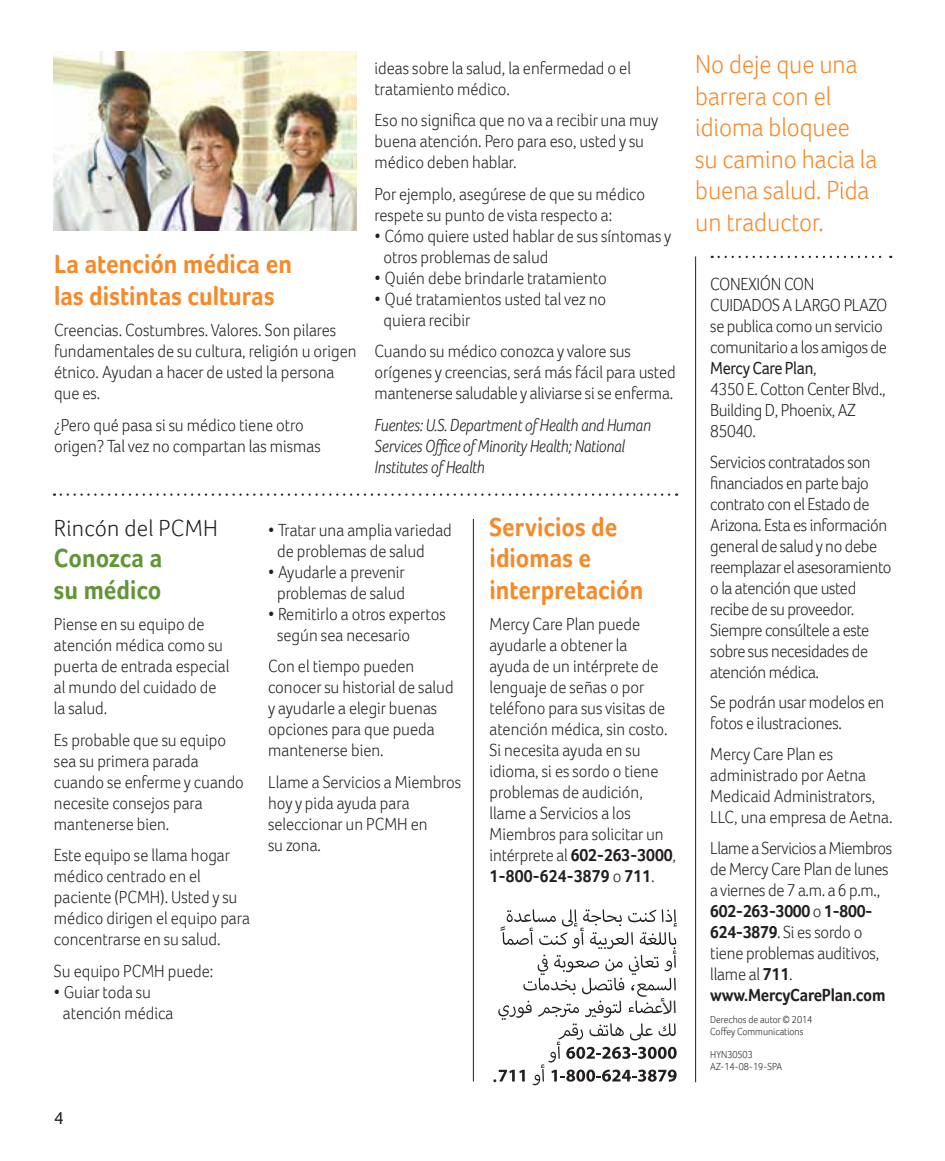
<style>
.page{position:relative;width:945px;height:1161px;background:#fff}
.page>*{position:absolute;margin:0;border:0;box-sizing:border-box;transform-origin:0 0}
.SP_12pt_Blurb__ScAnd{font:300 27px/31.5px "Foco Corp";color:#f68928;scale:.9 1}
.SP_12pt_HEAD__ScAnd{font:700 27px/31.5px "Foco Corp";color:#f68928;scale:.9 1}
.SP_12pt_HEAD__ScAnd-2{font:700 27px/31.5px "Foco Corp";color:#619636;scale:.9 1}
.SP_12pt_Kicker_subhe{font:300 24px "Foco Corp";letter-spacing:.01em;color:#231f20;scale:.95 1}
.t1{font:24px "Myriad Arabic";color:#231f20}
.SP__12pt_BODY_MAIN{font:300 18px/21px "Foco Corp";color:#231f20;scale:.9 1}
._12pt_Masthead__ScAn{font:300 18px/21px "Foco Corp";letter-spacing:-.02em;color:#231f20;scale:.9 1}
.SP_12pt_Source___ScA{font:italic 300 18px/21px "Foco Corp";letter-spacing:-.01em;color:#231f20;scale:.9 1}
._12pt_Masthead__ScAn-2{font:700 18px "Foco Corp";letter-spacing:-.01em;color:#231f20;scale:.9 1}
.t2{font:18px "Foco Corp";color:#231f20}
.t3{font:300 10.5px/12px "Foco Corp";color:#231f20;scale:.9 1}
.s1{font-weight:700}
.s2{font-weight:400}
</style>
<div class="page">
<svg style="left:719px;top:256px;width:172px;height:2px"></svg>
<hr style="left:695px;top:256px;width:1px;height:826px;background:#231f20">
<svg style="left:61px;top:494px;width:616px;height:2px"></svg>
<hr style="left:473px;top:519px;width:1px;height:563px;background:#231f20">
<img style="left:54px;top:51px;width:303px;height:180px">
<svg style="left:503px;top:909px;width:174px;height:63px"></svg>
<svg style="left:498px;top:978px;width:179px;height:107px"></svg>
<p class="SP_12pt_HEAD__ScAnd" style="left:54px;top:248px;width:266px">La atención médica en las distintas culturas</p>
<p class="SP__12pt_BODY_MAIN" style="left:54px;top:319px;width:338px">Creencias. Costumbres. Valores. Son pilares fundamentales de su cultura, religión u origen étnico. Ayudan a hacer de usted la persona que es.</p>
<p class="SP__12pt_BODY_MAIN" style="left:54px;top:414px;width:298px">¿Pero qué pasa si su médico tiene otro origen? Tal vez no compartan las mismas</p>
<p class="SP__12pt_BODY_MAIN" style="left:375px;top:57px;width:286px">ideas sobre la salud, la enfermedad o el tratamiento médico.</p>
<p class="SP__12pt_BODY_MAIN" style="left:375px;top:109px;width:317px">Eso no significa que no va a recibir una muy buena atención. Pero para eso, usted y su médico deben hablar.</p>
<p class="SP__12pt_BODY_MAIN" style="left:375px;top:183px;width:302px">Por ejemplo, asegúrese de que su médico respete su punto de vista respecto a:</p>
<p class="SP__12pt_BODY_MAIN" style="left:384px;top:225px;width:321px;text-indent:-9px">• Cómo quiere usted hablar de sus síntomas y otros problemas de salud</p>
<p class="SP__12pt_BODY_MAIN" style="left:375px;top:267px;width:259px">• Quién debe brindarle tratamiento</p>
<p class="SP__12pt_BODY_MAIN" style="left:384px;top:288px;width:249px;text-indent:-9px">• Qué tratamientos usted tal vez no quiera recibir</p>
<p class="SP__12pt_BODY_MAIN" style="left:375px;top:340px;width:336px">Cuando su médico conozca y valore sus orígenes y creencias, será más fácil para usted mantenerse saludable y aliviarse si se enferma.</p>
<p class="SP_12pt_Source___ScA" style="left:375px;top:414px;width:309px">Fuentes: U.S. Department of Health and Human<br>Services Office of Minority Health; National<br>Institutes of Health</p>
<p class="SP_12pt_Kicker_subhe" style="left:54px;top:514px;width:174px">Rincón del PCMH</p>
<p class="SP_12pt_HEAD__ScAnd-2" style="left:54px;top:542px;width:122px">Conozca a su médico</p>
<p class="SP__12pt_BODY_MAIN" style="left:54px;top:613px;width:196px">Piense en su equipo de atención médica como su puerta de entrada especial al mundo del cuidado de la salud.</p>
<p class="SP__12pt_BODY_MAIN" style="left:54px;top:729px;width:213px">Es probable que su equipo sea su primera parada cuando se enferme y cuando necesite consejos para mantenerse bien.</p>
<p class="SP__12pt_BODY_MAIN" style="left:54px;top:844px;width:219px">Este equipo se llama hogar médico centrado en el paciente (PCMH). Usted y su médico dirigen el equipo para concentrarse en su salud.</p>
<p class="SP__12pt_BODY_MAIN" style="left:54px;top:960px;width:179px">Su equipo PCMH puede:</p>
<p class="SP__12pt_BODY_MAIN" style="left:63px;top:981px;width:124px;text-indent:-9px">• Guiar toda su atención médica</p>
<p class="SP__12pt_BODY_MAIN" style="left:277px;top:519px;width:196px;text-indent:-9px">• Tratar una amplia variedad de problemas de salud</p>
<p class="SP__12pt_BODY_MAIN" style="left:268px;top:561px;width:154px;text-align:center">• Ayudarle a prevenir problemas de salud</p>
<p class="SP__12pt_BODY_MAIN" style="left:277px;top:603px;width:189px;text-indent:-9px">• Remitirlo a otros expertos según sea necesario</p>
<p class="SP__12pt_BODY_MAIN" style="left:268px;top:655px;width:208px">Con el tiempo pueden conocer su historial de salud y ayudarle a elegir buenas opciones para que pueda mantenerse bien.</p>
<p class="SP__12pt_BODY_MAIN" style="left:268px;top:771px;width:216px">Llame a Servicios a Miembros hoy y pida ayuda para seleccionar un PCMH en<br>su zona.</p>
<p class="t2" style="left:54px;top:1107px;width:11px">4</p>
<p class="SP_12pt_HEAD__ScAnd" style="left:490px;top:510px;width:172px">Servicios de idiomas e interpretación</p>
<p class="SP__12pt_BODY_MAIN" style="left:490px;top:613px;width:209px">Mercy Care Plan puede ayudarle a obtener la<br>ayuda de un intérprete de lenguaje de señas o por teléfono para sus visitas de atención médica, sin costo.<br>Si necesita ayuda en su idioma, si es sordo o tiene problemas de audición, llame a Servicios a los<br>Miembros para solicitar un intérprete al <span class="s1">602-263-3000</span>,<br><span class="s1">1-800-624-3879</span> o <span class="s1">711</span>.</p>
<p class="t1" style="left:502px;top:922px;width:6px">ً</p>
<p class="t1" style="left:492px;top:1059px;width:7px">.</p>
<p class="t1" style="left:544px;top:935px;width:3px">ف</p>
<p class="t1" style="left:636px;top:937px;width:3px">ن</p>
<p class="t1" style="left:543px;top:951px;width:6px">ي</p>
<p class="t1" style="left:634px;top:951px;width:6px">ي</p>
<p class="t1" style="left:663px;top:980px;width:5px">أ</p>
<p class="t1" style="left:569px;top:984px;width:6px">ت</p>
<p class="t1" style="left:662px;top:991px;width:16px">ال</p>
<p class="t1" style="left:594px;top:993px;width:6px">ي</p>
<p class="SP_12pt_Blurb__ScAnd" style="left:695px;top:48px;width:204px">No deje que una barrera con el idioma bloquee su camino hacia la buena salud. Pida un traductor.</p>
<p class="_12pt_Masthead__ScAn" style="left:710px;top:273px;width:198px">CONEXIÓN CON<br>CUIDADOS A LARGO PLAZO se publica como un servicio comunitario a los amigos de<br><span class="s2">Mercy Care Plan</span>,<br>4350 E. Cotton Center Blvd.,<br>Building D, Phoenix, AZ<br>85040.</p>
<p class="_12pt_Masthead__ScAn" style="left:710px;top:451px;width:203px">Servicios contratados son financiados en parte bajo contrato con el Estado de<br>Arizona. Esta es información general de salud y no debe reemplazar el asesoramiento o la atención que usted recibe de su proveedor.<br>Siempre consúltele a este sobre sus necesidades de atención médica.</p>
<p class="_12pt_Masthead__ScAn" style="left:710px;top:692px;width:195px">Se podrán usar modelos en fotos e ilustraciones.</p>
<p class="SP__12pt_BODY_MAIN" style="left:710px;top:744px;width:204px">Mercy Care Plan es administrado por Aetna<br>Medicaid Administrators,<br>LLC, una empresa de Aetna.</p>
<p class="_12pt_Masthead__ScAn" style="left:710px;top:837px;width:204px">Llame a Servicios a Miembros de Mercy Care Plan de lunes a viernes de 7 a.m. a 6 p.m.,<br><span class="s1">602-263-3000</span> o <span class="s1">1-800-<br>624-3879</span>. Si es sordo o tiene problemas auditivos, llame al <span class="s1">711</span>.</p>
<p class="_12pt_Masthead__ScAn-2" style="left:710px;top:984px;width:196px">www.MercyCarePlan.com</p>
<p class="t3" style="left:710px;top:1014px;width:115px">Derechos de autor © 2014<br>Coffey Communications</p>
<p class="t3" style="left:710px;top:1048px;width:81px">HYN30503<br>AZ-14-08-19-SPA</p>
</div>
